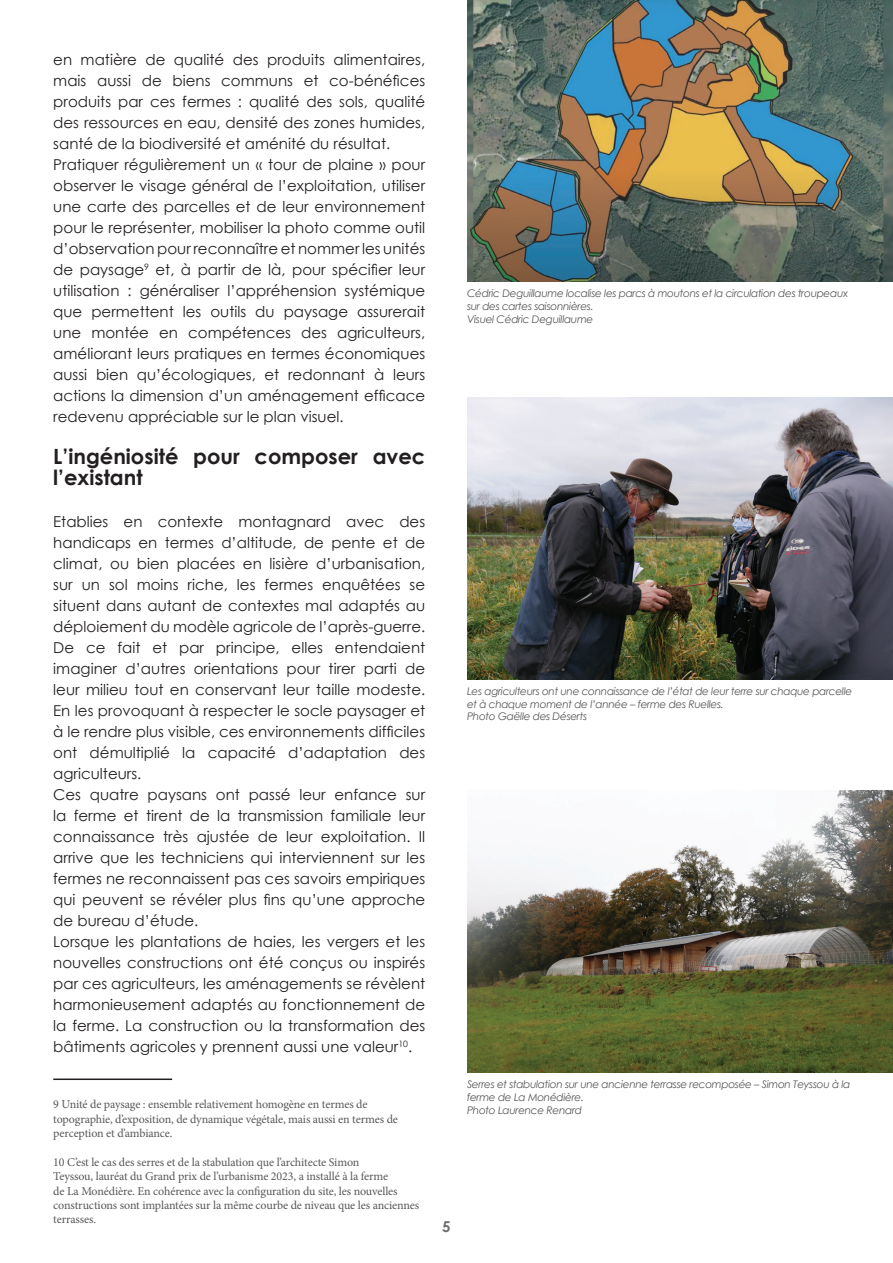
<style>
.page{position:relative;width:893px;height:1263px;background:#fff}
.page>*{position:absolute;margin:0;border:0;box-sizing:border-box;transform-origin:0 0}
.t1{font:700 21px/21px "Century Gothic";color:#231f20}
.t2{font:15px/21px "Century Gothic";color:#231f20}
.t3{font:700 15px "Century Gothic";color:#6c6d70}
.t4{font:12px/14.4px "Minion Pro";letter-spacing:-.01em;color:#57585a}
.t5{font:italic 10.5px/12.6px "Century Gothic";letter-spacing:-.03em;color:#57585a}
</style>
<div class="page">
<img style="left:468px;top:791px;width:424px;height:282px">
<img style="left:467px;top:398px;width:425px;height:281px">
<img style="left:468px;top:0;width:424px;height:282px">
<hr style="left:53px;top:1078px;width:119px;height:2px;background:#231f20">
<p class="t2" style="left:53px;top:49px;width:373px">en matière de qualité des produits alimentaires, mais aussi de biens communs et co-bénéfices produits par ces fermes : qualité des sols, qualité des ressources en eau, densité des zones humides, santé de la biodiversité et aménité du résultat.<br>Pratiquer régulièrement un « tour de plaine » pour observer le visage général de l’exploitation, utiliser une carte des parcelles et de leur environnement pour le représenter, mobiliser la photo comme outil d’observation pour reconnaître et nommer les unités de paysage<sup>9</sup> et, à partir de là, pour spécifier leur utilisation : généraliser l’appréhension systémique que permettent les outils du paysage assurerait une montée en compétences des agriculteurs, améliorant leurs pratiques en termes économiques aussi bien qu’écologiques, et redonnant à leurs actions la dimension d’un aménagement efficace redevenu appréciable sur le plan visuel.</p>
<h1 class="t1" style="left:53px;top:445px;width:373px">L’ingéniosité pour composer avec l’existant</h1>
<p class="t2" style="left:53px;top:511px;width:373px">Etablies en contexte montagnard avec des handicaps en termes d’altitude, de pente et de climat, ou bien placées en lisière d’urbanisation, sur un sol moins riche, les fermes enquêtées se situent dans autant de contextes mal adaptés au déploiement du modèle agricole de l’après‑guerre.<br>De ce fait et par principe, elles entendaient imaginer d’autres orientations pour tirer parti de leur milieu tout en conservant leur taille modeste.<br>En les provoquant à respecter le socle paysager et à le rendre plus visible, ces environnements difficiles ont démultiplié la capacité d’adaptation des agriculteurs.<br>Ces quatre paysans ont passé leur enfance sur la ferme et tirent de la transmission familiale leur connaissance très ajustée de leur exploitation. Il arrive que les techniciens qui interviennent sur les fermes ne reconnaissent pas ces savoirs empiriques qui peuvent se révéler plus fins qu’une approche de bureau d’étude.<br>Lorsque les plantations de haies, les vergers et les nouvelles constructions ont été conçus ou inspirés par ces agriculteurs, les aménagements se révèlent harmonieusement adaptés au fonctionnement de la ferme. La construction ou la transformation des bâtiments agricoles y prennent aussi une valeur<sup>10</sup>.</p>
<p class="t4" style="left:53px;top:1097px;width:346px">9 Unité de paysage : ensemble relativement homogène en termes de topographie, d’exposition, de dynamique végétale, mais aussi en termes de perception et d’ambiance.</p>
<p class="t4" style="left:53px;top:1155px;width:368px">10 C’est le cas des serres et de la stabulation que l’architecte Simon<br>Teyssou, lauréat du Grand prix de l’urbanisme 2023, a installé à la ferme<br>de La Monédière. En cohérence avec la configuration du site, les nouvelles constructions sont implantées sur la même courbe de niveau que les anciennes terrasses.</p>
<p class="t5" style="left:467px;top:287px;width:383px">Cédric Deguillaume localise les parcs à moutons et la circulation des troupeaux sur des cartes saisonnières.<br>Visuel Cédric Deguillaume</p>
<p class="t5" style="left:467px;top:685px;width:387px">Les agriculteurs ont une connaissance de l’état de leur terre sur chaque parcelle et à chaque moment de l’année – ferme des Ruelles.<br>Photo Gaëlle des Déserts</p>
<p class="t5" style="left:467px;top:1078px;width:385px">Serres et stabulation sur une ancienne terrasse recomposée – Simon Teyssou à la ferme de La Monédière.<br>Photo Laurence Renard</p>
<p class="t3" style="left:442px;top:1215px;width:10px">5</p>
</div>
